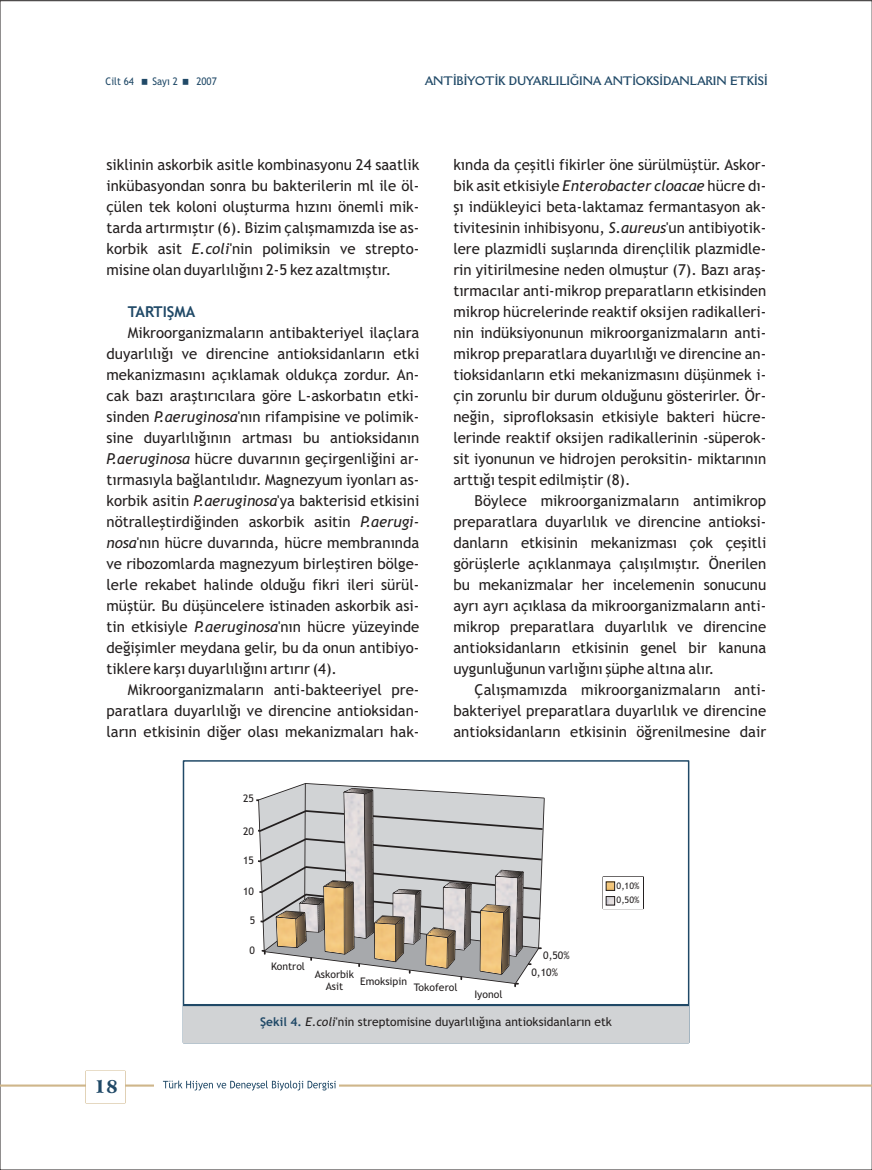
<style>
.page{position:relative;width:872px;height:1170px;background:#fff}
.page>*{position:absolute;margin:0;border:0;box-sizing:border-box;transform-origin:0 0}
.t1{font:900 18px "Arrus BT";color:#204967}
.t2{font:15px/21px "Trebuchet MS";color:#231f1f;text-align:justify}
.t3{font:italic 15px "Trebuchet MS";color:#231f1f}
.t4{font:700 15px "Trebuchet MS";color:#204967}
.t5{font:12px "Trebuchet MS";color:#231f1f}
.t6{font:700 12px "Della Robbia BT";color:#204967}
.t7{font:10.5px/12.1px "Trebuchet MS";color:#231f1f;text-align:center}
.t8{font:10.5px "Trebuchet MS";color:#204967;scale:.93 1}
.t9{font:9px/14.4px "Trebuchet MS";color:#231f1f}
.s1{font-style:italic}
.s2{font-weight:700;color:#204967}
</style>
<div class="page">
<div style="left:183px;top:760px;width:506px;height:283px;border:2px solid #204967"></div>
<div style="left:183px;top:1005px;width:505px;height:38px;background:#d1d3d5"></div>
<hr style="left:183px;top:1004px;width:505px;height:2px;background:#204967">
<div style="left:602px;top:876px;width:42px;height:33px;border:2px solid #231f1f"></div>
<div style="left:603px;top:877px;width:40px;height:31px;background:#fff"></div>
<div style="left:606px;top:882px;width:8px;height:8px;background:#f3c579"></div>
<div style="left:606px;top:882px;width:8px;height:9px;border:1px solid #231f1f"></div>
<div style="left:606px;top:897px;width:8px;height:8px;background:#dedbdd"></div>
<div style="left:606px;top:896px;width:8px;height:9px;border:1px solid #231f1f"></div>
<svg style="left:256px;top:783px;width:289px;height:203px;background:#c3bfb9"></svg>
<hr style="left:0;top:1085px;width:872px;height:2px;background:#cfb68a">
<div style="left:85px;top:1071px;width:41px;height:33px;border:2px solid #cfb68a"></div>
<div style="left:86px;top:1071px;width:39px;height:32px;background:#fff"></div>
<div style="left:154px;top:1076px;width:184px;height:27px;background:#fff"></div>
<svg style="left:163px;top:1081px;width:172px;height:10px"></svg>
<p class="t8" style="left:106px;top:77px;width:32px">Cilt 64</p>
<p class="t8" style="left:152px;top:77px;width:29px">Sayı 2</p>
<p class="t8" style="left:196px;top:77px;width:23px">2007</p>
<p class="t6" style="left:425px;top:76px;width:344px">ANTİBİYOTİK DUYARLILIĞINA ANTİOKSİDANLARIN ETKİSİ</p>
<p class="t2" style="left:106px;top:156px;width:314px">siklinin askorbik asitle kombinasyonu 24 saatlik inkübasyondan sonra bu bakterilerin ml ile öl&shy;çülen tek koloni oluşturma hızını önemli mik&shy;tarda artırmıştır (6). Bizim çalışmamızda ise as&shy;korbik asit</p>
<p class="t2" style="left:106px;top:240px;width:314px;text-indent:85px"><span class="s1">E.coli</span>'nin polimiksin ve strepto&shy;misine olan duyarlılığını 2-5 kez azaltmıştır.</p>
<p class="t4" style="left:128px;top:306px;width:69px">TARTIŞMA</p>
<p class="t2" style="left:106px;top:324px;width:314px;text-align:left;text-indent:21px">Mikroorganizmaların antibakteriyel ilaçlara duyarlılığı ve direncine antioksidanların etki mekanizmasını açıklamak oldukça zordur. An&shy;cak bazı araştırıcılara göre L-askorbatın etki&shy;sinden <span class="s1">P.aeruginosa</span>'nın rifampisine ve polimik&shy;sine duyarlılığının artması bu antioksidanın <span class="s1">P.aeruginosa</span> hücre duvarının geçirgenliğini ar&shy;tırmasıyla bağlantılıdır. Magnezyum iyonları as&shy;korbik asitin <span class="s1">P.aeruginosa</span>'ya bakterisid etkisini nötralleştirdiğinden askorbik asitin<br><span class="s1">nosa</span>'nın hücre duvarında, hücre membranında ve ribozomlarda magnezyum birleştiren bölge&shy;lerle rekabet halinde olduğu fikri ileri sürül&shy;müştür. Bu düşüncelere istinaden askorbik asi&shy;tin etkisiyle <span class="s1">P.aeruginosa</span>'nın hücre yüzeyinde değişimler meydana gelir, bu da onun antibiyo&shy;tiklere karşı duyarlılığını artırır (4).</p>
<p class="t2" style="left:106px;top:681px;width:314px;text-indent:21px">Mikroorganizmaların anti-bakteeriyel pre&shy;paratlara duyarlılığı ve direncine antioksidan&shy;ların etkisinin diğer olası mekanizmaları hak-</p>
<p class="t3" style="left:360px;top:516px;width:60px">P.aerugi-</p>
<p class="t7" style="left:243px;top:793px;width:12px">25</p>
<p class="t2" style="left:453px;top:156px;width:314px">kında da çeşitli fikirler öne sürülmüştür. Askor&shy;bik asit etkisiyle <span class="s1">Enterobacter cloacae</span> hücre dı&shy;şı indükleyici beta-laktamaz fermantasyon ak&shy;tivitesinin inhibisyonu, <span class="s1">S.aureus</span>'un antibiyotik&shy;lere plazmidli suşlarında dirençlilik plazmidle&shy;rin yitirilmesine neden olmuştur (7). Bazı araş&shy;tırmacılar anti-mikrop preparatların etkisinden mikrop hücrelerinde reaktif oksijen radikalleri&shy;nin indüksiyonunun mikroorganizmaların anti&shy;mikrop preparatlara duyarlılığı ve direncine an&shy;tioksidanların etki mekanizmasını düşünmek i&shy;çin zorunlu bir durum olduğunu gösterirler. Ör&shy;neğin, siprofloksasin etkisiyle bakteri hücre&shy;lerinde reaktif oksijen radikallerinin -süperok&shy;sit iyonunun ve hidrojen peroksitin- miktarının arttığı tespit edilmiştir (8).</p>
<p class="t2" style="left:453px;top:492px;width:314px;text-indent:21px">Böylece mikroorganizmaların antimikrop preparatlara duyarlılık ve direncine antioksi&shy;danların etkisinin mekanizması çok çeşitli görüşlerle açıklanmaya çalışılmıştır. Önerilen bu mekanizmalar her incelemenin sonucunu ayrı ayrı açıklasa da mikroorganizmaların anti&shy;mikrop preparatlara duyarlılık ve direncine antioksidanların etkisinin genel bir kanuna uygunluğunun varlığını şüphe altına alır.</p>
<p class="t2" style="left:453px;top:681px;width:314px;text-indent:21px">Çalışmamızda mikroorganizmaların anti&shy;bakteriyel preparatlara duyarlılık ve direncine antioksidanların etkisinin öğrenilmesine dair</p>
<p class="t7" style="left:243px;top:826px;width:12px">20</p>
<p class="t7" style="left:243px;top:855px;width:12px">15</p>
<p class="t7" style="left:243px;top:886px;width:12px">10</p>
<p class="t7" style="left:250px;top:916px;width:7px">5</p>
<p class="t7" style="left:249px;top:945px;width:7px">0</p>
<p class="t7" style="left:271px;top:961px;width:35px">Kontrol</p>
<p class="t7" style="left:315px;top:969px;width:41px">Askorbik<br>Asit</p>
<p class="t7" style="left:360px;top:976px;width:48px">Emoksipin</p>
<p class="t7" style="left:414px;top:982px;width:45px">Tokoferol</p>
<p class="t7" style="left:474px;top:989px;width:30px">Iyonol</p>
<p class="t7" style="left:543px;top:950px;width:28px">0,50%</p>
<p class="t7" style="left:531px;top:968px;width:28px">0,10%</p>
<p class="t9" style="left:616px;top:879px;width:24px">0,10%<br>0,50%</p>
<p class="t1" style="left:94px;top:1077px;width:25px">18</p>
<p class="t5" style="left:260px;top:1017px;width:353px"><span class="s2">Şekil 4.</span> <span class="s1">E.coli</span>'nin streptomisine duyarlılığına antioksidanların etk</p>
</div>
